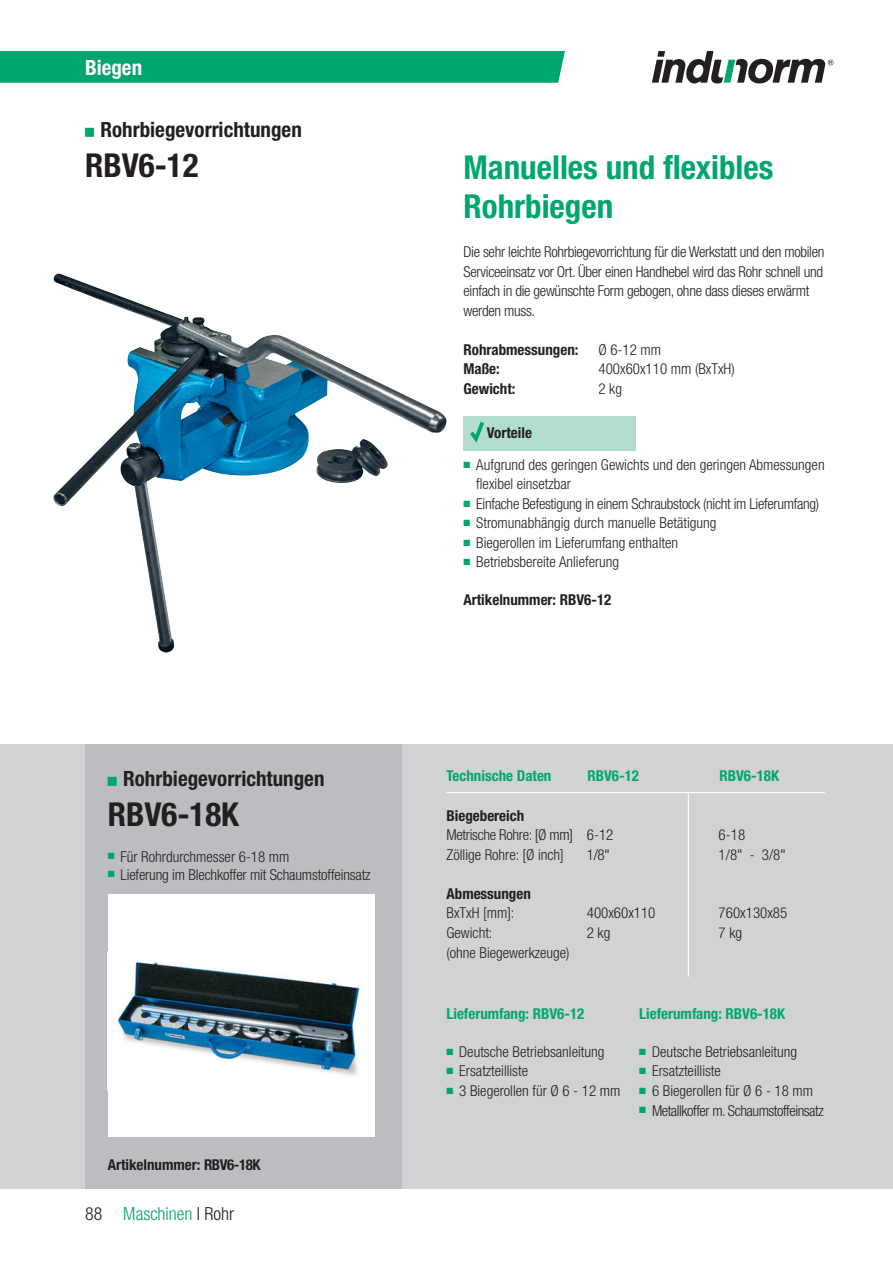
<style>
.page{position:relative;width:893px;height:1263px;background:#fff}
.page>*{position:absolute;margin:0;border:0;box-sizing:border-box;transform-origin:0 0}
.t1{font:700 condensed 33px/39.6px "Helvetica Neue";color:#00a66e}
.t2{font:700 condensed 33px "Helvetica Neue";color:#231f20}
.t3{font:700 condensed 21px "Helvetica Neue";color:#231f20}
.t4{font:700 condensed 21px "Helvetica Neue";color:#fff}
.t5{font:300 condensed 18px "Helvetica Neue";color:#00a66e}
.t6{font:300 condensed 18px "Helvetica Neue";color:#231f20}
.t7{font:300 condensed 15px/19.5px "Helvetica Neue";color:#231f20}
.t8{font:300 condensed 15px/19.5px "Helvetica Neue";letter-spacing:-.02em;color:#231f20}
.t9{font:700 condensed 15px "Helvetica Neue";color:#231f20}
.t10{font:700 condensed 15px "Helvetica Neue";color:#00a66e}
.t11{font:300 condensed 15px "Helvetica Neue";letter-spacing:-.03em;color:#231f20}
.s1{color:#00a66e}
.s2{color:#231f20}
</style>
<div class="page">
<div style="left:0;top:744px;width:893px;height:444px;background:#d1d2d4"></div>
<div style="left:0;top:51px;width:565px;height:32px;background:#00a66e"></div>
<svg style="left:652px;top:51px;width:181px;height:33px"></svg>
<div style="left:463px;top:416px;width:173px;height:34px;background:#b2ddcc"></div>
<svg style="left:470px;top:422px;width:14px;height:21px"></svg>
<img style="left:53px;top:274px;width:394px;height:379px">
<div style="left:85px;top:744px;width:317px;height:444px;background:#bcbdc0"></div>
<div style="left:108px;top:894px;width:267px;height:243px;background:#fff"></div>
<img style="left:117px;top:962px;width:243px;height:114px">
<hr style="left:446px;top:792px;width:379px;height:1px;background:#fff">
<hr style="left:688px;top:792px;width:1px;height:185px;background:#fff">
<h2 class="t4" style="left:85px;top:54px;width:59px">Biegen</h2>
<h2 class="t3" style="left:101px;top:117px;width:203px">Rohrbiegevorrichtungen</h2>
<h1 class="t2" style="left:85px;top:145px;width:115px">RBV6-12</h1>
<h2 class="t3" style="left:123px;top:766px;width:203px">Rohrbiegevorrichtungen</h2>
<h1 class="t2" style="left:108px;top:794px;width:133px">RBV6-18K</h1>
<p class="t7" style="left:108px;top:846px;width:183px"><span class="s1">■</span> Für Rohrdurchmesser 6-18 mm</p>
<p class="t7" style="left:108px;top:864px;width:264px"><span class="s1">■</span> Lieferung im Blechkoffer mit Schaumstoffeinsatz</p>
<p class="t9" style="left:108px;top:1155px;width:154px">Artikelnummer: RBV6-18K</p>
<p class="t6" style="left:85px;top:1203px;width:19px">88</p>
<p class="t5" style="left:123px;top:1203px;width:112px">Maschinen <span class="s2">I Rohr</span></p>
<h1 class="t1" style="left:463px;top:147px;width:311px">Manuelles und flexibles<br>Rohrbiegen</h1>
<p class="t8" style="left:463px;top:242px;width:362px">Die sehr leichte Rohrbiegevorrichtung für die Werkstatt und den mobilen Serviceeinsatz vor Ort. Über einen Handhebel wird das Rohr schnell und einfach in die gewünschte Form gebogen, ohne dass dieses erwärmt werden muss.</p>
<p class="t9" style="left:463px;top:340px;width:116px">Rohrabmessungen:</p>
<p class="t7" style="left:598px;top:340px;width:64px">Ø 6-12 mm</p>
<p class="t9" style="left:463px;top:360px;width:38px">Maße:</p>
<p class="t7" style="left:598px;top:359px;width:138px">400x60x110 mm (BxTxH)</p>
<p class="t9" style="left:463px;top:379px;width:53px">Gewicht:</p>
<p class="t7" style="left:598px;top:379px;width:25px">2 kg</p>
<p class="t9" style="left:487px;top:424px;width:47px">Vorteile</p>
<p class="t7" style="left:476px;top:455px;width:350px;text-indent:-13px"><span class="s1">■</span> Aufgrund des geringen Gewichts und den geringen Abmessungen flexibel einsetzbar</p>
<p class="t8" style="left:463px;top:494px;width:357px"><span class="s1">■</span> Einfache Befestigung in einem Schraubstock (nicht im Lieferumfang)</p>
<p class="t7" style="left:463px;top:513px;width:254px"><span class="s1">■</span> Stromunabhängig durch manuelle Betätigung</p>
<p class="t7" style="left:463px;top:533px;width:216px"><span class="s1">■</span> Biegerollen im Lieferumfang enthalten</p>
<p class="t7" style="left:463px;top:552px;width:157px"><span class="s1">■</span> Betriebsbereite Anlieferung</p>
<p class="t9" style="left:463px;top:590px;width:149px">Artikelnummer: RBV6-12</p>
<p class="t10" style="left:446px;top:767px;width:106px">Technische Daten</p>
<p class="t10" style="left:587px;top:767px;width:53px">RBV6-12</p>
<p class="t10" style="left:719px;top:767px;width:61px">RBV6-18K</p>
<p class="t9" style="left:446px;top:806px;width:79px">Biegebereich</p>
<p class="t7" style="left:446px;top:825px;width:168px">Metrische Rohre: [Ø mm] 6-12<br>Zöllige Rohre: [Ø inch]</p>
<p class="t7" style="left:719px;top:825px;width:69px">6-18<br>1/8" - 3/8"</p>
<p class="t7" style="left:587px;top:845px;width:24px">1/8"</p>
<p class="t9" style="left:446px;top:884px;width:86px">Abmessungen</p>
<p class="t7" style="left:446px;top:903px;width:70px">BxTxH [mm]:</p>
<p class="t7" style="left:587px;top:903px;width:70px">400x60x110</p>
<p class="t7" style="left:446px;top:923px;width:48px">Gewicht:</p>
<p class="t7" style="left:587px;top:923px;width:25px">2 kg</p>
<p class="t7" style="left:446px;top:942px;width:124px">(ohne Biegewerkzeuge)</p>
<p class="t7" style="left:719px;top:903px;width:70px">760x130x85<br>7 kg</p>
<p class="t10" style="left:446px;top:1005px;width:139px">Lieferumfang: RBV6-12</p>
<p class="t7" style="left:446px;top:1042px;width:159px"><span class="s1">■</span> Deutsche Betriebsanleitung</p>
<p class="t7" style="left:446px;top:1061px;width:83px"><span class="s1">■</span> Ersatzteilliste</p>
<p class="t7" style="left:446px;top:1081px;width:175px"><span class="s1">■</span> 3 Biegerollen für Ø 6 - 12 mm</p>
<p class="t10" style="left:639px;top:1005px;width:147px">Lieferumfang: RBV6-18K</p>
<p class="t7" style="left:639px;top:1042px;width:159px"><span class="s1">■</span> Deutsche Betriebsanleitung</p>
<p class="t7" style="left:639px;top:1061px;width:83px"><span class="s1">■</span> Ersatzteilliste</p>
<p class="t7" style="left:639px;top:1081px;width:175px"><span class="s1">■</span> 6 Biegerollen für Ø 6 - 18 mm</p>
<p class="t11" style="left:639px;top:1101px;width:186px"><span class="s1">■</span> Metallkoffer m. Schaumstoffeinsatz</p>
</div>
